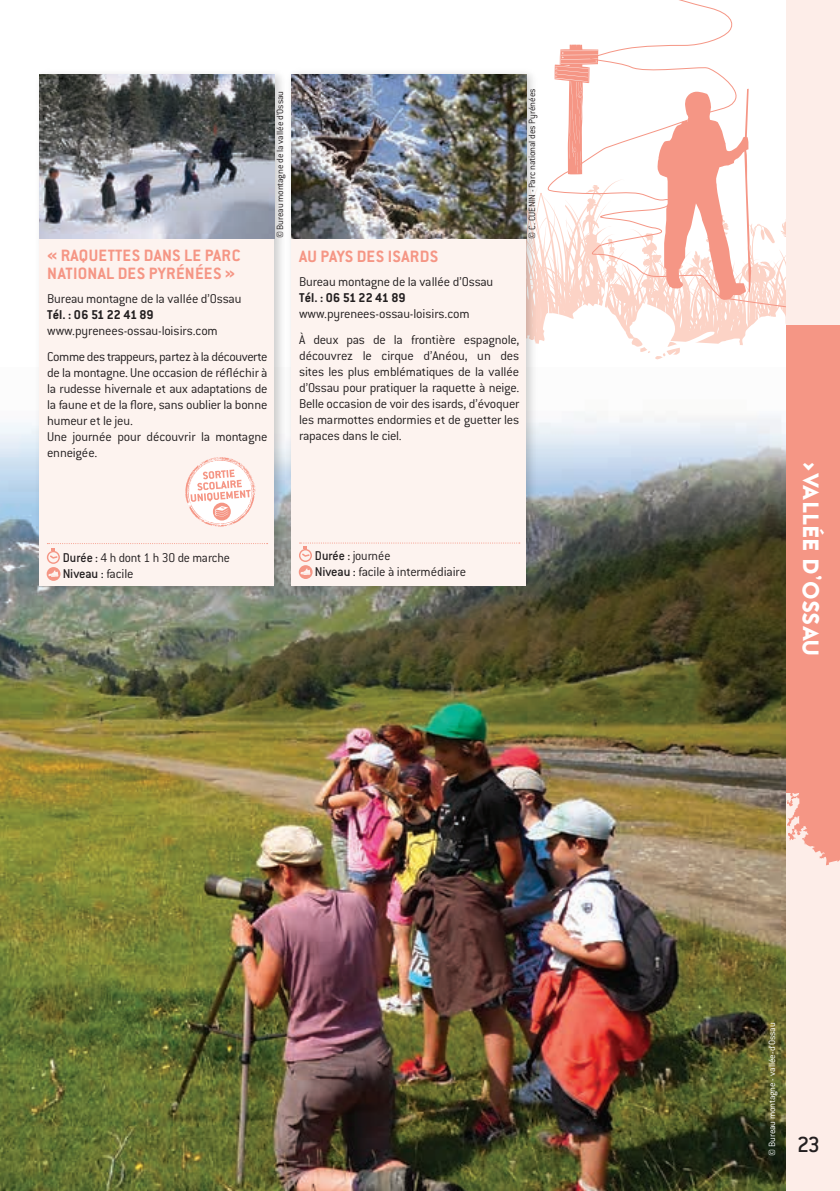
<style>
.page{position:relative;width:840px;height:1191px;background:#fff}
.page>*{position:absolute;margin:0;border:0;box-sizing:border-box;transform-origin:0 0}
.t1{font:500 24px "Conduit ITC";color:#231f20}
.t2{font:900 22px "Zeronero";color:#fff}
.t3{font:700 18px "Conduit ITC";letter-spacing:.015em;color:#f59685}
.t4{font:300 14px/16px "Conduit ITC";letter-spacing:-.015em;color:#231f20;text-align:justify}
.t5{font:300 14px "Conduit ITC";letter-spacing:-.015em;color:#231f20;scale:.96 1}
.t6{font:300 14px "Conduit ITC";letter-spacing:-.035em;color:#231f20}
.t7{font:700 14px "Conduit ITC";color:#231f20}
.t8{font:500 14px "Conduit ITC";letter-spacing:-.02em;color:#231f20}
.t9{font:300 10px "Conduit ITC";letter-spacing:-.015em;color:#231f20}
.t10{font:300 10px "Conduit ITC";letter-spacing:-.015em;color:#fff}
.s1{font-weight:500}
.s2{font-weight:300}
</style>
<div class="page">
<img style="left:0;top:412px;width:786px;height:779px">
<img style="left:30px;top:74px;width:259px;height:529px">
<img style="left:281px;top:73px;width:259px;height:529px">
<div style="left:786px;top:0;width:53px;height:1191px;background:#fdede8"></div>
<div style="left:786px;top:325px;width:53px;height:467px;background:#f59685"></div>
<svg style="left:786px;top:792px;width:53px;height:73px"></svg>
<div style="left:291px;top:75px;width:235px;height:510px;background:#fdf3ef"></div>
<img style="left:291px;top:75px;width:195px;height:163px">
<svg style="left:298px;top:542px;width:221px;height:37px"></svg>
<div style="left:40px;top:75px;width:234px;height:510px;background:#fdf3ef"></div>
<img style="left:40px;top:75px;width:234px;height:163px">
<svg style="left:47px;top:543px;width:220px;height:38px"></svg>
<svg style="left:185px;top:457px;width:70px;height:69px"></svg>
<svg style="left:486px;top:45px;width:300px;height:337px"></svg>
<p class="t3" style="left:47px;top:244px;width:195px">« RAQUETTES DANS LE PARC</p>
<p class="t3" style="left:47px;top:262px;width:189px">NATIONAL DES PYRÉNÉES »</p>
<p class="t4" style="left:47px;top:290px;width:196px">Bureau montagne de la vallée d’Ossau</p>
<p class="t7" style="left:47px;top:306px;width:108px">Tél. : 06 51 22 41 89</p>
<p class="t4" style="left:47px;top:322px;width:172px">www.pyrenees-ossau-loisirs.com</p>
<p class="t6" style="left:47px;top:349px;width:222px">Comme des trappeurs, partez à la découverte</p>
<p class="t4" style="left:47px;top:364px;width:222px">de la montagne. Une occasion de réfléchir à la rudesse hivernale et aux adaptations de la faune et de la flore, sans oublier la bonne humeur et le jeu.</p>
<p class="t4" style="left:47px;top:428px;width:222px">Une journée pour découvrir la montagne enneigée.</p>
<p class="t9" style="left:274px;top:238px;width:149px;rotate:-90deg">© Bureau montagne de la vallée d’Ossau</p>
<p class="t3" style="left:299px;top:246px;width:140px">AU PAYS DES ISARDS</p>
<p class="t4" style="left:299px;top:274px;width:196px">Bureau montagne de la vallée d’Ossau</p>
<p class="t7" style="left:299px;top:289px;width:108px">Tél. : 06 51 22 41 89</p>
<p class="t4" style="left:299px;top:306px;width:172px">www.pyrenees-ossau-loisirs.com</p>
<p class="t4" style="left:299px;top:332px;width:222px">À deux pas de la frontière espagnole, découvrez le cirque d’Anéou, un des sites les plus emblématiques de la vallée d’Ossau pour pratiquer la raquette à neige.<br>Belle occasion de voir des isards, d’évoquer les marmottes endormies et de guetter les rapaces dans le ciel.</p>
<p class="t9" style="left:526px;top:238px;width:152px;rotate:-90deg">© C. CUENIN - Parc national des Pyrénées</p>
<p class="t5" style="left:63px;top:550px;width:175px"><span class="s1">Durée :</span> 4 h dont 1 h 30 de marche</p>
<p class="t8" style="left:63px;top:565px;width:72px">Niveau : <span class="s2">facile</span></p>
<p class="t5" style="left:315px;top:548px;width:80px"><span class="s1">Durée :</span> journée</p>
<p class="t4" style="left:315px;top:563px;width:153px"><span class="s1">Niveau :</span> facile à intermédiaire</p>
<p class="t2" style="left:824px;top:462px;width:195px;rotate:90deg">&gt;VALLÉE D’OSSAU</p>
<p class="t10" style="left:766px;top:1156px;width:135px;rotate:-90deg">© Bureau montagne - vallée-d’Ossau</p>
<p class="t1" style="left:796px;top:1131px;width:24px">23</p>
</div>
